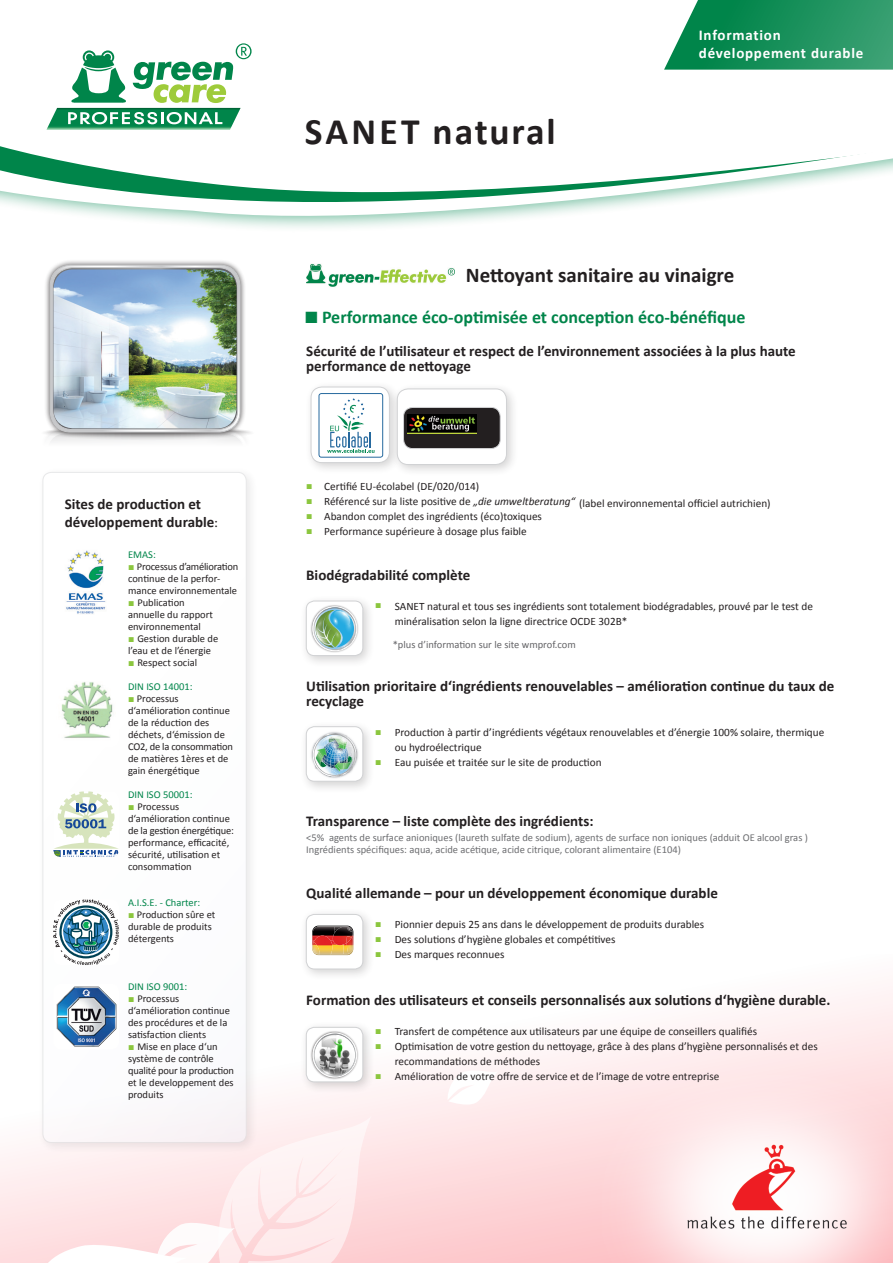
<style>
.page{position:relative;width:893px;height:1263px;background:#fff}
.page>*{position:absolute;margin:0;border:0;box-sizing:border-box;transform-origin:0 0}
.t1{font:700 37.5px "Calibri";letter-spacing:.05em;color:#231f20}
.t2{font:700 21px "Calibri";color:#231f20}
.t3{font:700 18px "Calibri";color:#00854a}
.t4{font:700 15px/15px "Calibri";color:#231f20}
.t5{font:700 15px "Calibri";letter-spacing:.05em;color:#fff}
.t6{font:11.25px/15px "Calibri";color:#231f20}
.t7{font:10.5px/12px "Calibri";color:#231f20}
.t8{font:10.5px "Calibri";color:#6c6d70}
.t9{font:10.5px "Calibri";color:#00854a}
.t10{font:10.5px "Calibri";color:#636366}
.s1{font-family:"Minion Pro";font-weight:400}
.s2{font-family:"Arial";color:#8bc63e}
.s3{font-family:"Arial";font-weight:400;font-size:24.3px}
.s4{font-family:"Arial";font-size:10.5px;color:#8bc63e}
.s5{font-style:italic}
</style>
<div class="page">
<svg style="left:0;top:989px;width:893px;height:274px"></svg>
<svg style="left:40px;top:1115px;width:332px;height:148px"></svg>
<svg style="left:446px;top:1070px;width:52px;height:34px"></svg>
<svg style="left:188px;top:222px;width:266px;height:6px;fill:#f0f7f4"></svg>
<svg style="left:71px;top:212px;width:502px;height:10px"></svg>
<svg style="left:0;top:146px;width:893px;height:66px"></svg>
<svg style="left:664px;top:0;width:229px;height:70px;background:#2b9968"></svg>
<img style="left:603px;top:1048px;width:290px;height:215px">
<svg style="left:46px;top:43px;width:206px;height:87px"></svg>
<img style="left:306px;top:264px;width:149px;height:23px">
<svg style="left:39px;top:425px;width:217px;height:16px"></svg>
<div style="left:45px;top:259px;width:201px;height:179px;background:#231f20;opacity:.75"></div>
<svg style="left:50px;top:265px;width:190px;height:167px;background:#d3d4d5"></svg>
<div style="left:52px;top:267px;width:186px;height:163px;border:1px solid #c7c8ca;border-radius:20px"></div>
<img style="left:53px;top:269px;width:183px;height:159px">
<div style="left:37px;top:466px;width:222px;height:689px;background:#231f20;opacity:.2"></div>
<div style="left:43px;top:472px;width:203px;height:670px;background:#fefefe;border-radius:9px"></div>
<div style="left:43px;top:472px;width:204px;height:671px;border:1px solid #d1d2d4;border-radius:9px"></div>
<img style="left:66px;top:550px;width:40px;height:64px">
<img style="left:61px;top:682px;width:52px;height:56px">
<svg style="left:53px;top:791px;width:66px;height:66px"></svg>
<svg style="left:53px;top:899px;width:66px;height:66px"></svg>
<img style="left:56px;top:986px;width:61px;height:61px">
<div style="left:305px;top:381px;width:97px;height:94px;background:#231f20;opacity:.2"></div>
<div style="left:311px;top:387px;width:78px;height:76px;background:#fff;border-radius:11px"></div>
<div style="left:311px;top:386px;width:79px;height:77px;border:1px solid #d1d2d4;border-radius:11px"></div>
<svg style="left:315px;top:391px;width:71px;height:69px"></svg>
<svg style="left:319px;top:393px;width:64px;height:64px"></svg>
<div style="left:391px;top:382px;width:128px;height:95px;background:#231f20;opacity:.2"></div>
<div style="left:397px;top:389px;width:109px;height:75px;background:#fff;border-radius:11px"></div>
<div style="left:397px;top:388px;width:110px;height:77px;border:1px solid #d1d2d4;border-radius:11px"></div>
<div style="left:404px;top:407px;width:96px;height:41px;background:#231f20;border-radius:9px"></div>
<img style="left:407px;top:415px;width:69px;height:19px">
<div style="left:403px;top:407px;width:98px;height:42px;border:1px solid #d1d2d4;border-radius:9px"></div>
<div style="left:300px;top:595px;width:76px;height:73px;background:#231f20;opacity:.2"></div>
<div style="left:306px;top:601px;width:57px;height:55px;background:#fff;border-radius:8px"></div>
<div style="left:306px;top:601px;width:57px;height:55px;border:1px solid #d1d2d4;border-radius:8px"></div>
<svg style="left:312px;top:606px;width:46px;height:45px"></svg>
<div style="left:300px;top:720px;width:76px;height:74px;background:#231f20;opacity:.2"></div>
<div style="left:306px;top:727px;width:57px;height:54px;background:#fff;border-radius:8px"></div>
<div style="left:306px;top:726px;width:57px;height:56px;border:1px solid #d1d2d4;border-radius:8px"></div>
<img style="left:329px;top:732px;width:12px;height:1px">
<img style="left:311px;top:733px;width:47px;height:45px">
<div style="left:300px;top:1021px;width:76px;height:73px;background:#231f20;opacity:.2"></div>
<div style="left:306px;top:1027px;width:57px;height:55px;background:#fff;border-radius:8px"></div>
<div style="left:306px;top:1027px;width:57px;height:55px;border:1px solid #d1d2d4;border-radius:8px"></div>
<img style="left:310px;top:1031px;width:49px;height:49px">
<svg style="left:312px;top:1032px;width:45px;height:47px"></svg>
<div style="left:300px;top:908px;width:76px;height:73px;background:#231f20;opacity:.2"></div>
<div style="left:306px;top:914px;width:57px;height:55px;background:#fff;border-radius:8px"></div>
<svg style="left:312px;top:926px;width:41px;height:30px"></svg>
<div style="left:306px;top:914px;width:57px;height:55px;border:1px solid #d1d2d4;border-radius:8px"></div>
<p class="t4" style="left:65px;top:496px;width:138px">Sites de production et</p>
<p class="t4" style="left:65px;top:514px;width:154px">développement durable<span class="s1">:</span></p>
<p class="t9" style="left:128px;top:547px;width:29px">EMAS:</p>
<p class="t7" style="left:128px;top:560px;width:112px"><span class="s2">■</span> Processus d’amélioration continue de la perfor&shy;mance environnementale</p>
<p class="t7" style="left:128px;top:596px;width:58px"><span class="s2">■</span> Publication</p>
<p class="t7" style="left:128px;top:608px;width:86px">annuelle du rapport</p>
<p class="t7" style="left:128px;top:620px;width:74px">environnemental</p>
<p class="t7" style="left:128px;top:632px;width:92px"><span class="s2">■</span> Gestion durable de l’eau et de l’énergie</p>
<p class="t7" style="left:128px;top:656px;width:71px"><span class="s2">■</span> Respect social</p>
<p class="t9" style="left:128px;top:679px;width:66px">DIN ISO 14001:</p>
<p class="t7" style="left:128px;top:692px;width:52px"><span class="s2">■</span> Processus</p>
<p class="t7" style="left:128px;top:704px;width:106px">d‘amélioration continue de la réduction des déchets, d‘émission de<br>CO2, de la consommation de matières 1ères et de gain énergétique</p>
<p class="t9" style="left:128px;top:787px;width:66px">DIN ISO 50001:</p>
<p class="t7" style="left:128px;top:800px;width:53px"><span class="s2">■</span> Processus</p>
<p class="t7" style="left:128px;top:812px;width:107px">d‘amélioration continue de la gestion énergétique: performance, efficacité, sécurité, utilisation et consommation</p>
<p class="t9" style="left:128px;top:895px;width:74px">A.I.S.E. - Charter:</p>
<p class="t7" style="left:128px;top:908px;width:89px"><span class="s2">■</span> Production sûre et durable de produits détergents</p>
<p class="t9" style="left:128px;top:979px;width:61px">DIN ISO 9001:</p>
<p class="t7" style="left:128px;top:992px;width:53px"><span class="s2">■</span> Processus</p>
<p class="t7" style="left:128px;top:1004px;width:103px">d‘amélioration continue des procédures et de la satisfaction clients</p>
<p class="t7" style="left:128px;top:1040px;width:107px"><span class="s2">■</span> Mise en place d‘un système de contrôle qualité pour la production et le developpement des produits</p>
<p class="t1" style="left:305px;top:108px;width:252px">SANET natural</p>
<p class="t5" style="left:699px;top:25px;width:83px">Information</p>
<p class="t5" style="left:699px;top:43px;width:166px">développement durable</p>
<p class="t2" style="left:466px;top:262px;width:270px">Nettoyant sanitaire au vinaigre</p>
<p class="t3" style="left:304px;top:306px;width:443px"><span class="s3">■</span> Performance éco-optimisée et conception éco-bénéfique</p>
<p class="t4" style="left:306px;top:343px;width:491px">Sécurité de l’utilisateur et respect de l’environnement associées à la plus haute</p>
<p class="t4" style="left:306px;top:358px;width:166px">performance de nettoyage</p>
<p class="t6" style="left:306px;top:479px;width:174px"><span class="s4">■</span> Certifié EU-écolabel (DE/020/014)</p>
<p class="t6" style="left:306px;top:495px;width:466px"><sup>■</sup> Référencé sur la liste positive de <span class="s5">„die umweltberatung“</span> (label environnemental officiel autrichien)</p>
<p class="t6" style="left:306px;top:509px;width:237px"><span class="s4">■</span> Abandon complet des ingrédients (éco)toxiques</p>
<p class="t6" style="left:306px;top:524px;width:222px"><span class="s4">■</span> Performance supérieure à dosage plus faible</p>
<p class="t4" style="left:306px;top:567px;width:166px">Biodégradabilité complète</p>
<p class="t6" style="left:395px;top:598px;width:420px;text-indent:-20px"><span class="s4">■</span> SANET natural et tous ses ingrédients sont totalement biodégradables, prouvé par le test de minéralisation selon la ligne directrice OCDE 302B*</p>
<p class="t10" style="left:393px;top:638px;width:185px">*plus d’information sur le site wmprof.com</p>
<p class="t4" style="left:306px;top:678px;width:530px">Utilisation prioritaire d‘ingrédients renouvelables – amélioration continue du taux de recyclage</p>
<p class="t6" style="left:395px;top:725px;width:431px;text-indent:-20px"><span class="s4">■</span> Production à partir d’ingrédients végétaux renouvelables et d’énergie 100% solaire, thermique ou hydroélectrique</p>
<p class="t6" style="left:375px;top:755px;width:228px"><span class="s4">■</span> Eau puisée et traitée sur le site de production</p>
<p class="t4" style="left:306px;top:813px;width:289px">Transparence – liste complète des ingrédients:</p>
<p class="t8" style="left:306px;top:831px;width:503px">&lt;5% agents de surface anioniques (laureth sulfate de sodium), agents de surface non ioniques (adduit OE alcool gras )</p>
<p class="t8" style="left:306px;top:843px;width:376px">Ingrédients spécifiques: aqua, acide acétique, acide citrique, colorant alimentaire (E104)</p>
<p class="t4" style="left:306px;top:885px;width:413px">Qualité allemande – pour un développement économique durable</p>
<p class="t6" style="left:375px;top:917px;width:331px"><span class="s4">■</span> Pionnier depuis 25 ans dans le développement de produits durables</p>
<p class="t6" style="left:375px;top:932px;width:242px"><span class="s4">■</span> Des solutions d’hygiène globales et compétitives</p>
<p class="t6" style="left:375px;top:947px;width:131px"><span class="s4">■</span> Des marques reconnues</p>
<p class="t4" style="left:306px;top:992px;width:526px">Formation des utilisateurs et conseils personnalisés aux solutions d‘hygiène durable.</p>
<p class="t6" style="left:375px;top:1024px;width:383px"><span class="s4">■</span> Transfert de compétence aux utilisateurs par une équipe de conseillers qualifiés</p>
<p class="t6" style="left:395px;top:1039px;width:424px;text-indent:-20px"><span class="s4">■</span> Optimisation de votre gestion du nettoyage, grâce à des plans d’hygiène personnalisés et des recommandations de méthodes</p>
<p class="t6" style="left:375px;top:1069px;width:346px"><span class="s4">■</span> Amélioration de votre offre de service et de l’image de votre entreprise</p>
</div>
